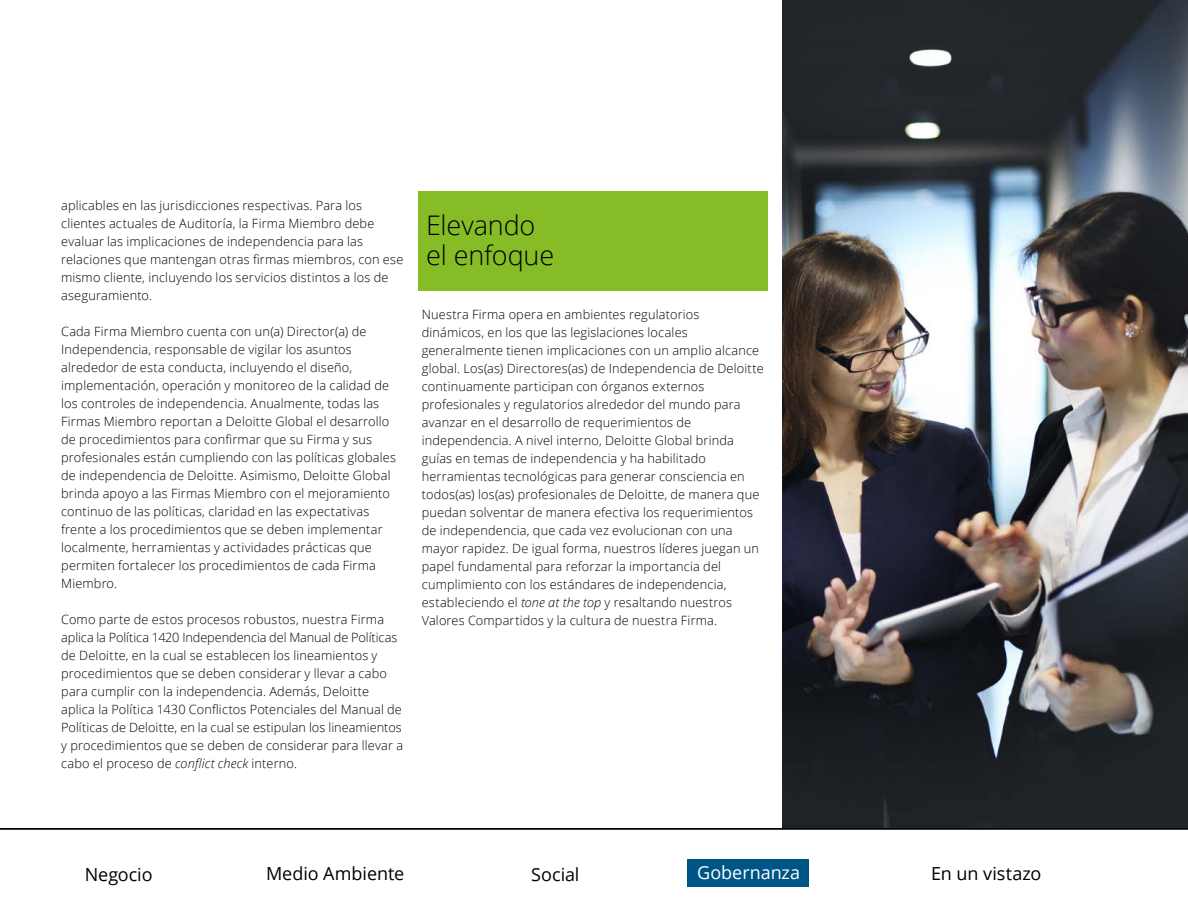
<style>
.page{position:relative;width:1188px;height:918px;background:#fff}
.page>*{position:absolute;margin:0;border:0;box-sizing:border-box;transform-origin:0 0}
.t1{font:300 27px/30px "Open Sans";letter-spacing:-.005em;color:#000}
.t2{font:18px "Open Sans";letter-spacing:-.005em;color:#000}
.t3{font:18px "Open Sans";letter-spacing:-.005em;color:#fff}
.t4{font:300 12.75px/18px "Open Sans";letter-spacing:.015em;color:#000}
.s1{font-style:italic}
</style>
<div class="page">
<hr style="left:0;top:828px;width:1188px;height:2px;background:#000">
<div style="left:687px;top:859px;width:122px;height:28px;background:#005587"></div>
<img style="left:782px;top:0;width:406px;height:828px">
<div style="left:418px;top:191px;width:349px;height:100px;background:#86bc25"></div>
<p class="t4" style="left:61px;top:196px;width:344px">aplicables en las jurisdicciones respectivas. Para los clientes actuales de Auditoría, la Firma Miembro debe evaluar las implicaciones de independencia para las relaciones que mantengan otras firmas miembros, con ese mismo cliente, incluyendo los servicios distintos a los de aseguramiento.</p>
<p class="t4" style="left:61px;top:322px;width:336px">Cada Firma Miembro cuenta con un(a) Director(a) de Independencia, responsable de vigilar los asuntos alrededor de esta conducta, incluyendo el diseño, implementación, operación y monitoreo de la calidad de los controles de independencia. Anualmente, todas las Firmas Miembro reportan a Deloitte Global el desarrollo de procedimientos para confirmar que su Firma y sus profesionales están cumpliendo con las políticas globales de independencia de Deloitte. Asimismo, Deloitte Global brinda apoyo a las Firmas Miembro con el mejoramiento continuo de las políticas, claridad en las expectativas frente a los procedimientos que se deben implementar localmente, herramientas y actividades prácticas que permiten fortalecer los procedimientos de cada Firma Miembro.</p>
<p class="t4" style="left:61px;top:610px;width:343px">Como parte de estos procesos robustos, nuestra Firma aplica la Política 1420 Independencia del Manual de Políticas de Deloitte, en la cual se establecen los lineamientos y procedimientos que se deben considerar y llevar a cabo para cumplir con la independencia. Además, Deloitte aplica la Política 1430 Conflictos Potenciales del Manual de Políticas de Deloitte, en la cual se estipulan los lineamientos y procedimientos que se deben de considerar para llevar a cabo el proceso de <span class="s1">conflict check</span> interno.</p>
<h1 class="t1" style="left:426px;top:209px;width:130px">Elevando el enfoque</h1>
<p class="t4" style="left:422px;top:305px;width:343px">Nuestra Firma opera en ambientes regulatorios dinámicos, en los que las legislaciones locales generalmente tienen implicaciones con un amplio alcance global. Los(as) Directores(as) de Independencia de Deloitte continuamente participan con órganos externos profesionales y regulatorios alrededor del mundo para avanzar en el desarrollo de requerimientos de independencia. A nivel interno, Deloitte Global brinda guías en temas de independencia y ha habilitado herramientas tecnológicas para generar consciencia en todos(as) los(as) profesionales de Deloitte, de manera que puedan solventar de manera efectiva los requerimientos de independencia, que cada vez evolucionan con una mayor rapidez. De igual forma, nuestros líderes juegan un papel fundamental para reforzar la importancia del cumplimiento con los estándares de independencia, estableciendo el <span class="s1">tone at the top</span> y resaltando nuestros Valores Compartidos y la cultura de nuestra Firma.</p>
<h2 class="t2" style="left:85px;top:862px;width:69px">Negocio</h2>
<h2 class="t2" style="left:266px;top:862px;width:140px">Medio Ambiente</h2>
<h2 class="t2" style="left:531px;top:862px;width:50px">Social</h2>
<h2 class="t3" style="left:697px;top:860px;width:104px">Gobernanza</h2>
<h2 class="t2" style="left:931px;top:861px;width:112px">En un vistazo</h2>
</div>
